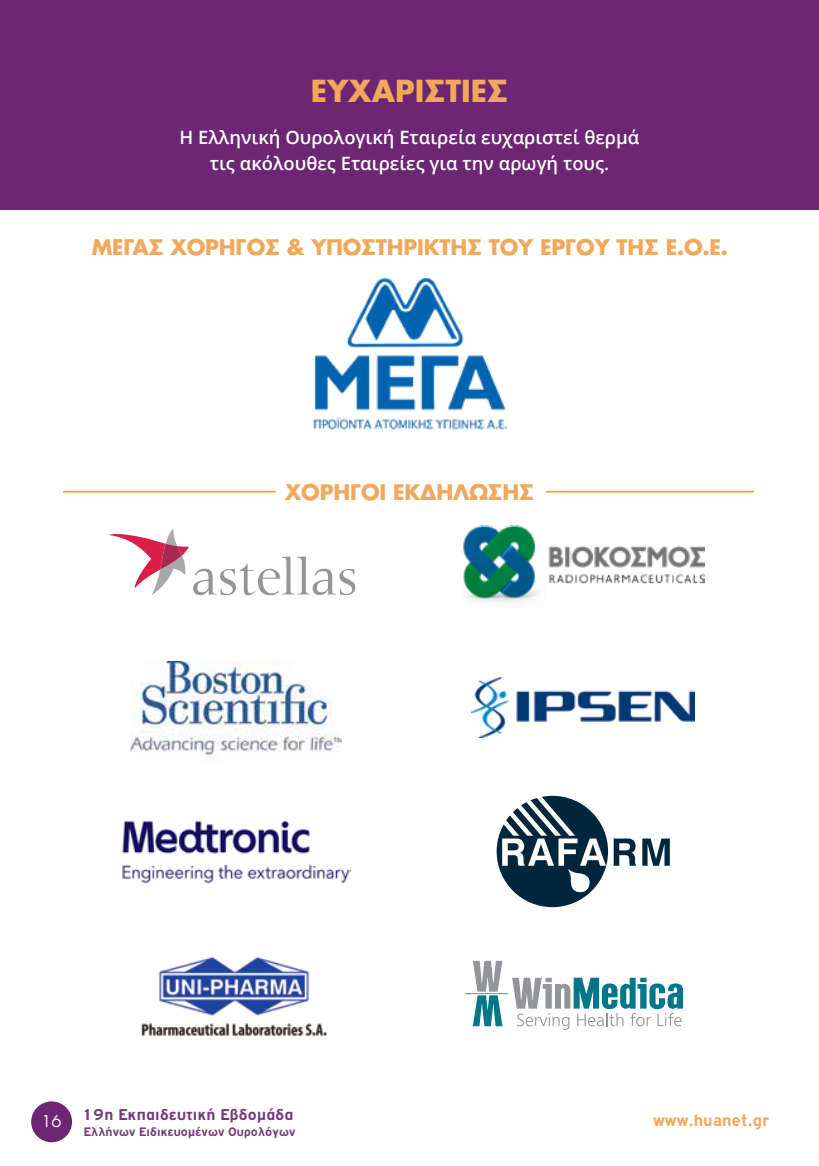
<style>
.page{position:relative;width:819px;height:1166px;background:#fff}
.page>*{position:absolute;margin:0;border:0;box-sizing:border-box;transform-origin:0 0}
.t1{font:700 29.75px "PF Futura Neu";color:#f1a85b}
.t2{font:700 21px "PF Futura Neu";letter-spacing:-.01em;color:#f1a85b}
.t3{font:600 18.38px/26.2px "Open Sans";color:#fff;text-align:center}
.t4{font:700 17.5px "PF Highway Gothic";letter-spacing:.01em;color:#f1a85b}
.t5{font:700 16.8px "PF Highway Gothic";letter-spacing:.02em;color:#763a7c}
.t6{font:700 13.12px "PF Highway Gothic";letter-spacing:.01em;color:#763a7c}
</style>
<div class="page">
<div style="left:31px;top:1101px;width:41px;height:41px;background:#6c2673;border-radius:50%"></div>
<svg style="left:109px;top:528px;width:246px;height:67px"></svg>
<img style="left:463px;top:525px;width:241px;height:78px">
<img style="left:130px;top:661px;width:211px;height:101px">
<img style="left:471px;top:677px;width:223px;height:61px">
<img style="left:122px;top:820px;width:228px;height:63px">
<svg style="left:496px;top:796px;width:140px;height:111px"></svg>
<svg style="left:642px;top:838px;width:27px;height:28px"></svg>
<img style="left:141px;top:956px;width:187px;height:80px">
<svg style="left:473px;top:961px;width:29px;height:65px"></svg>
<hr style="left:465px;top:993px;width:43px;height:1px;background:#939598">
<svg style="left:512px;top:977px;width:171px;height:53px"></svg>
<div style="left:0;top:0;width:819px;height:209px;background:#6c2673"></div>
<img style="left:313px;top:277px;width:195px;height:153px">
<hr style="left:546px;top:491px;width:208px;height:1px;background:#eea53c">
<hr style="left:63px;top:491px;width:212px;height:1px;background:#eea53c">
<p class="t1" style="left:310px;top:70px;width:199px">ΕΥΧΑΡΙΣΤΙΕΣ</p>
<p class="t3" style="left:179px;top:123px;width:461px">Η Ελληνική Ουρολογική Εταιρεία ευχαριστεί θερμά τις ακόλουθες Εταιρείες για την αρωγή τους.</p>
<p class="t2" style="left:92px;top:233px;width:637px">ΜΕΓΑΣ ΧΟΡΗΓΟΣ &amp; ΥΠΟΣΤΗΡΙΚΤΗΣ ΤΟΥ ΕΡΓΟΥ ΤΗΣ Ε.Ο.Ε.</p>
<p class="t2" style="left:285px;top:477px;width:251px">ΧΟΡΗΓΟΙ ΕΚΔΗΛΩΣΗΣ</p>
<p class="t5" style="left:42px;top:1106px;width:253px"><sub>16</sub> 19η Εκπαιδευτική Εβδομάδα</p>
<p class="t6" style="left:84px;top:1125px;width:213px">Ελλήνων Ειδικευομένων Ουρολόγων</p>
<p class="t4" style="left:653px;top:1111px;width:118px">www.huanet.gr</p>
</div>
